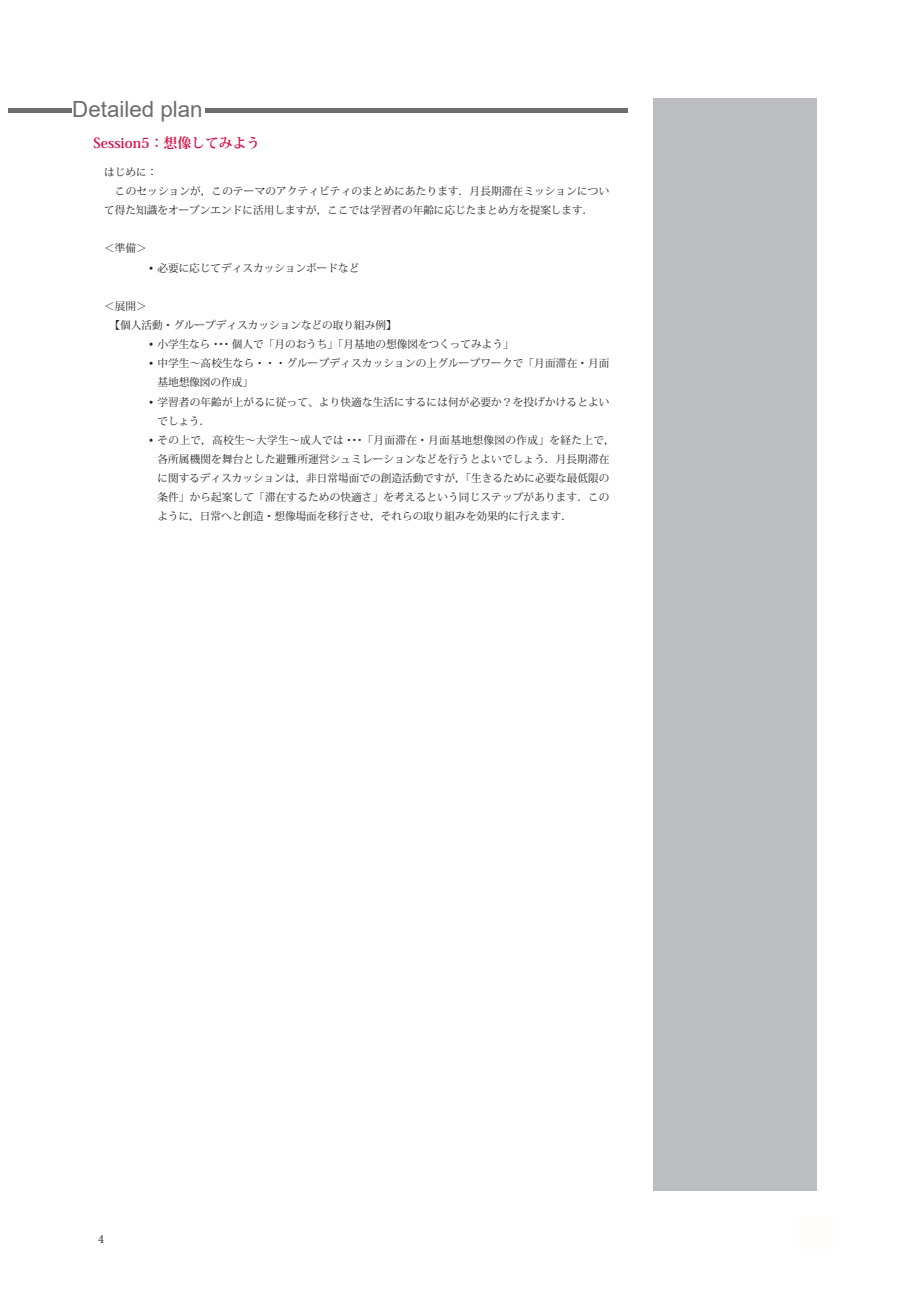
<style>
.page{position:relative;width:919px;height:1289px;background:#fff}
.page>*{position:absolute;margin:0;border:0;box-sizing:border-box;transform-origin:0 0}
.t1{font:22.35px "Arial";color:#6c6d70}
.t2{font:700 13.8px "Koz Min Pro";color:#d71043}
.t3{font:10.65px/19.2px "Koz Min Pro";letter-spacing:.01em;color:#231f20}
.t4{font:10.65px "Koz Min Pr 6 N";color:#231f20}
</style>
<div class="page">
<div style="left:653px;top:98px;width:163px;height:1092px;background:#bcbdc0"></div>
<div style="left:9px;top:108px;width:618px;height:5px;background:#6c6d70"></div>
<div style="left:72px;top:98px;width:133px;height:25px;background:#fff"></div>
<h1 class="t1" style="left:72px;top:94px;width:132px">Detailed plan</h1>
<p class="t2" style="left:94px;top:133px;width:168px">Session5：想像してみよう</p>
<p class="t3" style="left:104px;top:162px;width:506px">はじめに：<br>　このセッションが，このテーマのアクティビティのまとめにあたります．月長期滞在ミッションについて得た知識をオープンエンドに活用しますが，ここでは学習者の年齢に応じたまとめ方を提案します．</p>
<p class="t3" style="left:104px;top:238px;width:44px">＜準備＞</p>
<p class="t3" style="left:149px;top:258px;width:212px">• 必要に応じてディスカッションボードなど</p>
<p class="t3" style="left:104px;top:296px;width:294px">＜展開＞<br>　【個人活動・グループディスカッションなどの取り組み例】</p>
<p class="t3" style="left:149px;top:334px;width:366px">• 小学生なら･･･個人で「月のおうち」「月基地の想像図をつくってみよう」</p>
<p class="t3" style="left:157px;top:353px;width:442px;text-indent:-9px">• 中学生～高校生なら・・・グループディスカッションの上グループワークで「月面滞在・月面基地想像図の作成」</p>
<p class="t3" style="left:157px;top:391px;width:453px;text-indent:-9px">• 学習者の年齢が上がるに従って、より快適な生活にするには何が必要か？を投げかけるとよいでしょう．</p>
<p class="t3" style="left:157px;top:430px;width:459px;text-indent:-8px">• その上で，高校生～大学生～成人では･･･「月面滞在・月面基地想像図の作成」を経た上で，各所属機関を舞台とした避難所運営シュミレーションなどを行うとよいでしょう．月長期滞在に関するディスカッションは，非日常場面での創造活動ですが，「生きるために必要な最低限の条件」から起案して「滞在するための快適さ」を考えるという同じステップがあります．このように，日常へと創造・想像場面を移行させ，それらの取り組みを効果的に行えます．</p>
<p class="t4" style="left:98px;top:1233px;width:8px">4</p>
</div>
